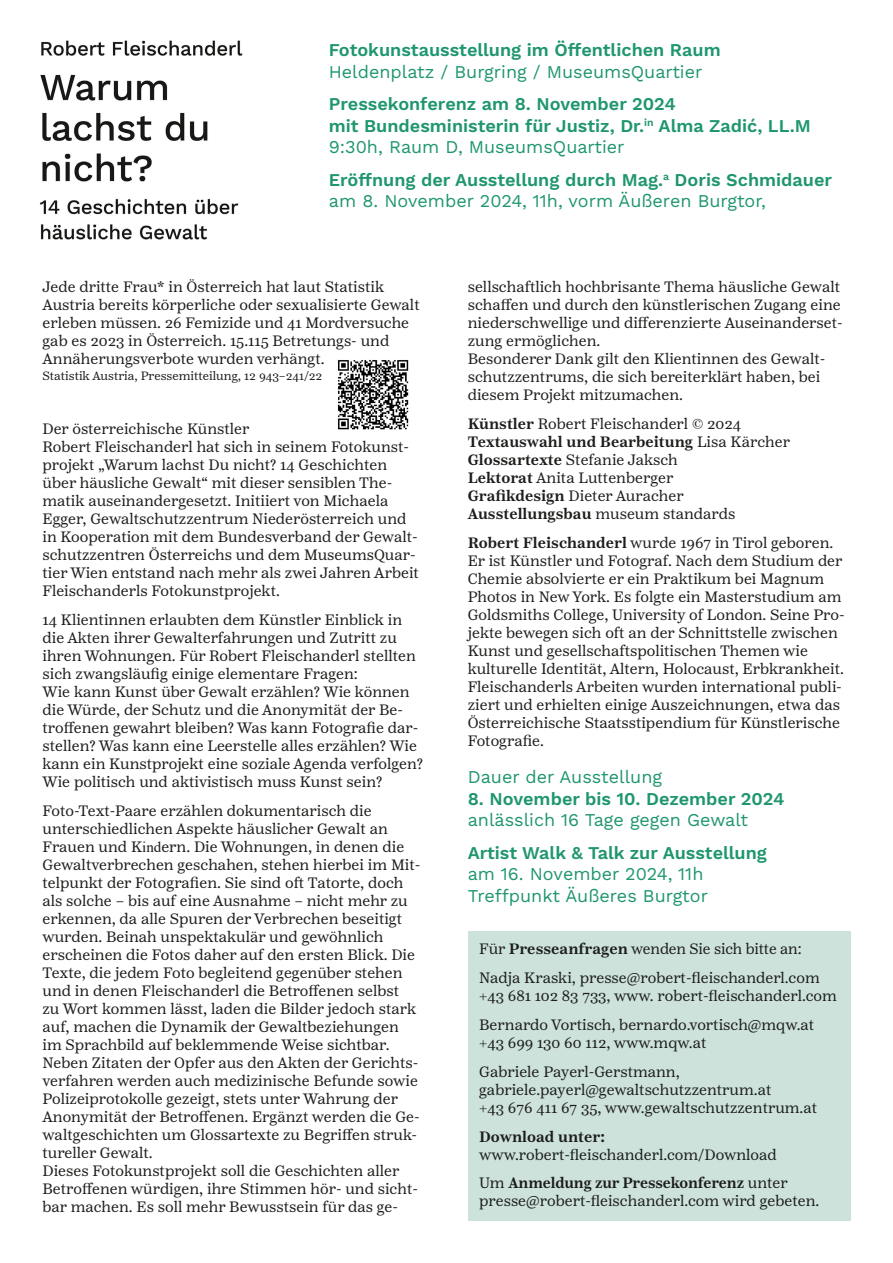
<style>
.page{position:relative;width:893px;height:1263px;background:#fff}
.page>*{position:absolute;margin:0;border:0;box-sizing:border-box;transform-origin:0 0}
.t1{font:600 18px/21.6px "Work Sans";color:#1f9670}
.t2{font:18px/21.6px "Work Sans";color:#1f9670}
.t3{font:15px/18px "Reserve";color:#1d1d1b}
.t4{font:600 15px "Reserve";color:#1d1d1b}
.t5{font:12px "Reserve";color:#1d1d1b}
.s1{font-weight:400}
.s2{font-family:"Times New Roman"}
.s3{font-weight:600}
</style>
<div class="page">
<img style="left:338px;top:360px;width:71px;height:70px">
<div style="left:468px;top:931px;width:382px;height:289px;background:#cce2da"></div>
<img style="left:40px;top:40px;width:203px;height:200px">
<p class="t1" style="left:329px;top:40px;width:393px">Fotokunstausstellung im Öffentlichen Raum</p>
<p class="t2" style="left:329px;top:60px;width:375px">Heldenplatz / Burgring / MuseumsQuartier</p>
<p class="t1" style="left:329px;top:94px;width:483px">Pressekonferenz am 8. November 2024<br>mit Bundesministerin für Justiz, Dr.<sup>in</sup> Alma Zadić, LL.M<br><span class="s1">9:30h, Raum D, MuseumsQuartier</span></p>
<p class="t1" style="left:329px;top:170px;width:505px">Eröffnung der Ausstellung durch Mag.<sup>a</sup> Doris Schmidauer <span class="s1">am 8. November 2024, 11h, vorm Äußeren Burgtor,</span></p>
<p class="t3" style="left:43px;top:278px;width:379px">Jede dritte Frau* in Österreich hat laut Statistik Austria bereits körperliche oder sexualisierte Gewalt erleben müssen. 26 Femizide und 41 Mordversuche gab es 2023 in Österreich. 15.115 Betretungs- und Annäherungsverbote wurden verhängt.</p>
<p class="t5" style="left:43px;top:369px;width:281px">Statistik Austria, Pressemitteilung, 12 943–241/22</p>
<p class="t3" style="left:43px;top:420px;width:378px">Der österreichische Künstler<br>Robert Fleischanderl hat sich in seinem Fotokunst&shy;projekt „Warum lachst Du nicht? 14 Geschichten über häusliche Gewalt“ mit dieser sensiblen The&shy;matik auseinandergesetzt. Initiiert von Michaela Egger, Gewaltschutzzentrum Niederösterreich und in Kooperation mit dem Bundesverband der Gewalt&shy;schutzzentren Österreichs und dem MuseumsQuar&shy;tier Wien entstand nach mehr als zwei Jahren Arbeit Fleischanderls Fotokunstprojekt.</p>
<p class="t3" style="left:43px;top:611px;width:382px">14 Klientinnen erlaubten dem Künstler Einblick in die Akten ihrer Gewalterfahrungen und Zutritt zu ihren Wohnungen. Für Robert Fleischanderl stellten sich zwangsläufig einige elementare Fragen:<br>Wie kann Kunst über Gewalt erzählen? Wie können die Würde, der Schutz und die Anonymität der Be&shy;troffenen gewahrt bleiben? Was kann Fotografie dar&shy;stellen? Was kann eine Leerstelle alles erzählen? Wie kann ein Kunstprojekt eine soziale Agenda verfolgen?<br>Wie politisch und aktivistisch muss Kunst sein?</p>
<p class="t3" style="left:43px;top:802px;width:379px">Foto-Text-Paare erzählen dokumentarisch die unterschiedlichen Aspekte häuslicher Gewalt an Frauen und K<span class="s2">ind</span>ern. Die Wohnungen, in denen die Gewaltverbrechen geschahen, stehen hierbei im Mit&shy;telpunkt der Fotografien. Sie sind oft Tatorte, doch als solche – bis auf eine Ausnahme – nicht mehr zu erkennen, da alle Spuren der Verbrechen beseitigt wurden. Beinah unspektakulär und gewöhnlich erscheinen die Fotos daher auf den ersten Blick. Die Texte, die jedem Foto begleitend gegenüber stehen und in denen Fleischanderl die Betroffenen selbst<br>zu Wort kommen lässt, laden die Bilder jedoch stark auf, machen die Dynamik der Gewaltbeziehungen im Sprachbild auf beklemmende Weise sichtbar.<br>Neben Zitaten der Opfer aus den Akten der Gerichts&shy;verfahren werden auch medizinische Befunde sowie Polizeiprotokolle gezeigt, stets unter Wahrung der Anonymität der Betroffenen. Ergänzt werden die Ge&shy;waltgeschichten um Glossartexte zu Begriffen struk&shy;tureller Gewalt.<br>Dieses Fotokunstprojekt soll die Geschichten aller Betroffenen würdigen, ihre Stimmen hör- und sicht&shy;bar machen. Es soll mehr Bewusstsein für das ge-</p>
<p class="t3" style="left:468px;top:278px;width:377px">sellschaftlich hochbrisante Thema häusliche Gewalt schaffen und durch den künstlerischen Zugang eine niederschwellige und differenzierte Auseinanderset&shy;zung ermöglichen.<br>Besonderer Dank gilt den Klientinnen des Gewalt&shy;schutzzentrums, die sich bereiterklärt haben, bei diesem Projekt mitzumachen.</p>
<p class="t3" style="left:468px;top:415px;width:324px"><span class="s3">Künstler</span> Robert Fleischanderl © 2024<br><span class="s3">Textauswahl und Bearbeitung</span> Lisa Kärcher <span class="s3">Glossartexte</span> Stefanie Jaksch<br><span class="s3">Lektorat</span> Anita Luttenberger<br><span class="s3">Grafikdesign</span> Dieter Auracher <span class="s3">Ausstellungsbau</span> museum standards</p>
<p class="t3" style="left:468px;top:533px;width:378px"><span class="s3">Robert Fleischanderl</span> wurde 1967 in Tirol geboren.<br>Er ist Künstler und Fotograf. Nach dem Studium der Chemie absolvierte er ein Praktikum bei Magnum Photos in New York. Es folgte ein Masterstudium am Goldsmiths College, University of London. Seine Pro&shy;jekte bewegen sich oft an der Schnittstelle zwischen Kunst und gesellschaftspolitischen Themen wie kulturelle Identität, Altern, Holocaust, Erbkrankheit.<br>Fleischanderls Arbeiten wurden international publi&shy;ziert und erhielten einige Auszeichnungen, etwa das Österreichische Staatsstipendium für Künstlerische Fotografie.</p>
<p class="t2" style="left:468px;top:765px;width:196px">Dauer der Ausstellung</p>
<p class="t1" style="left:468px;top:789px;width:318px">8. November bis 10. Dezember 2024</p>
<p class="t2" style="left:468px;top:809px;width:282px">anlässlich 16 Tage gegen Gewalt</p>
<p class="t1" style="left:468px;top:843px;width:301px">Artist Walk &amp; Talk zur Ausstellung</p>
<p class="t2" style="left:468px;top:863px;width:242px">am 16. November 2024, 11h<br>Treffpunkt Äußeres Burgtor</p>
<p class="t3" style="left:479px;top:935px;width:342px;line-height:28.8px">Für <span class="s3">Presseanfragen</span> wenden Sie sich bitte an:<br>Nadja Kraski, presse@robert-fleischanderl.com</p>
<p class="t3" style="left:479px;top:982px;width:359px;line-height:28.8px">+43 681 102 83 733, www. robert-fleischanderl.com<br>Bernardo Vortisch, bernardo.vortisch@mqw.at</p>
<p class="t3" style="left:479px;top:1028px;width:229px;line-height:28.8px">+43 699 130 60 112, www.mqw.at<br>Gabriele Payerl-Gerstmann,</p>
<p class="t3" style="left:479px;top:1081px;width:339px">gabriele.payerl@gewaltschutzzentrum.at<br>+43 676 411 67 35, www.gewaltschutzzentrum.at</p>
<p class="t4" style="left:479px;top:1128px;width:127px">Download unter:</p>
<p class="t3" style="left:479px;top:1140px;width:310px;line-height:28.8px">www.robert-fleischanderl.com/Download<br>Um <span class="s3">Anmeldung zur Pressekonferenz</span> unter</p>
<p class="t3" style="left:479px;top:1192px;width:342px">presse@robert-fleischanderl.com wird gebeten.</p>
</div>
